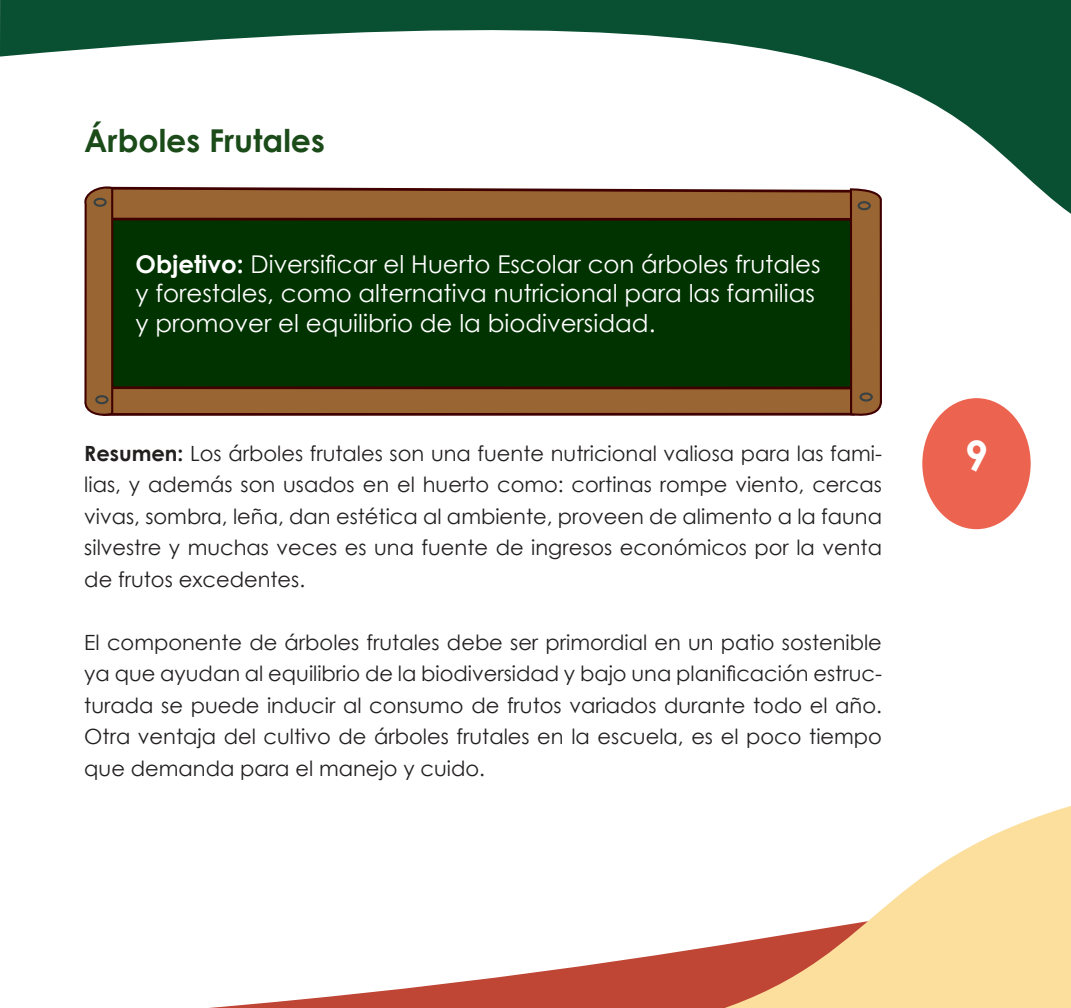
<style>
.page{position:relative;width:1071px;height:1008px;background:#fff}
.page>*{position:absolute;margin:0;border:0;box-sizing:border-box;transform-origin:0 0}
.t1{font:700 42px "Century Gothic";color:#fff}
.t2{font:700 31.5px "Century Gothic";color:#1c4b1a}
.t3{font:24.5px/29.4px "Century Gothic";color:#fff}
.t4{font:21px/31.5px "Century Gothic";color:#221f1f;text-align:justify}
.s1{font-weight:700}
</style>
<div class="page">
<div style="left:922px;top:398px;width:109px;height:131px;background:#ec6350;border-radius:50%"></div>
<svg style="left:0;top:0;width:1071px;height:214px"></svg>
<svg style="left:209px;top:952px;width:468px;height:56px"></svg>
<svg style="left:677px;top:806px;width:394px;height:202px;fill:#fcdf9d"></svg>
<svg style="left:83px;top:185px;width:800px;height:231px;background:#956749"></svg>
<svg style="left:92px;top:197px;width:782px;height:208px;background:#233c0b"></svg>
<h2 class="t2" style="left:84px;top:126px;width:242px">Árboles Frutales</h2>
<p class="t3" style="left:135px;top:249px;width:687px"><span class="s1">Objetivo:</span> Diversi昀椀car el Huerto Escolar con árboles frutales y forestales, como alternativa nutricional para las familias y promover el equilibrio de la biodiversidad.</p>
<p class="t4" style="left:84px;top:439px;width:799px"><span class="s1">Resumen:</span> Los árboles frutales son una fuente nutricional valiosa para las fami&shy;lias, y además son usados en el huerto como: cortinas rompe viento, cercas vivas, sombra, leña, dan estética al ambiente, proveen de alimento a la fauna silvestre y muchas veces es una fuente de ingresos económicos por la venta de frutos excedentes.</p>
<p class="t4" style="left:84px;top:628px;width:799px">El componente de árboles frutales debe ser primordial en un patio sostenible ya que ayudan al equilibrio de la biodiversidad y bajo una plani昀椀cación estruc&shy;turada se puede inducir al consumo de frutos variados durante todo el año.<br>Otra ventaja del cultivo de árboles frutales en la escuela, es el poco tiempo que demanda para el manejo y cuido.</p>
<h1 class="t1" style="left:965px;top:437px;width:25px">9</h1>
</div>
